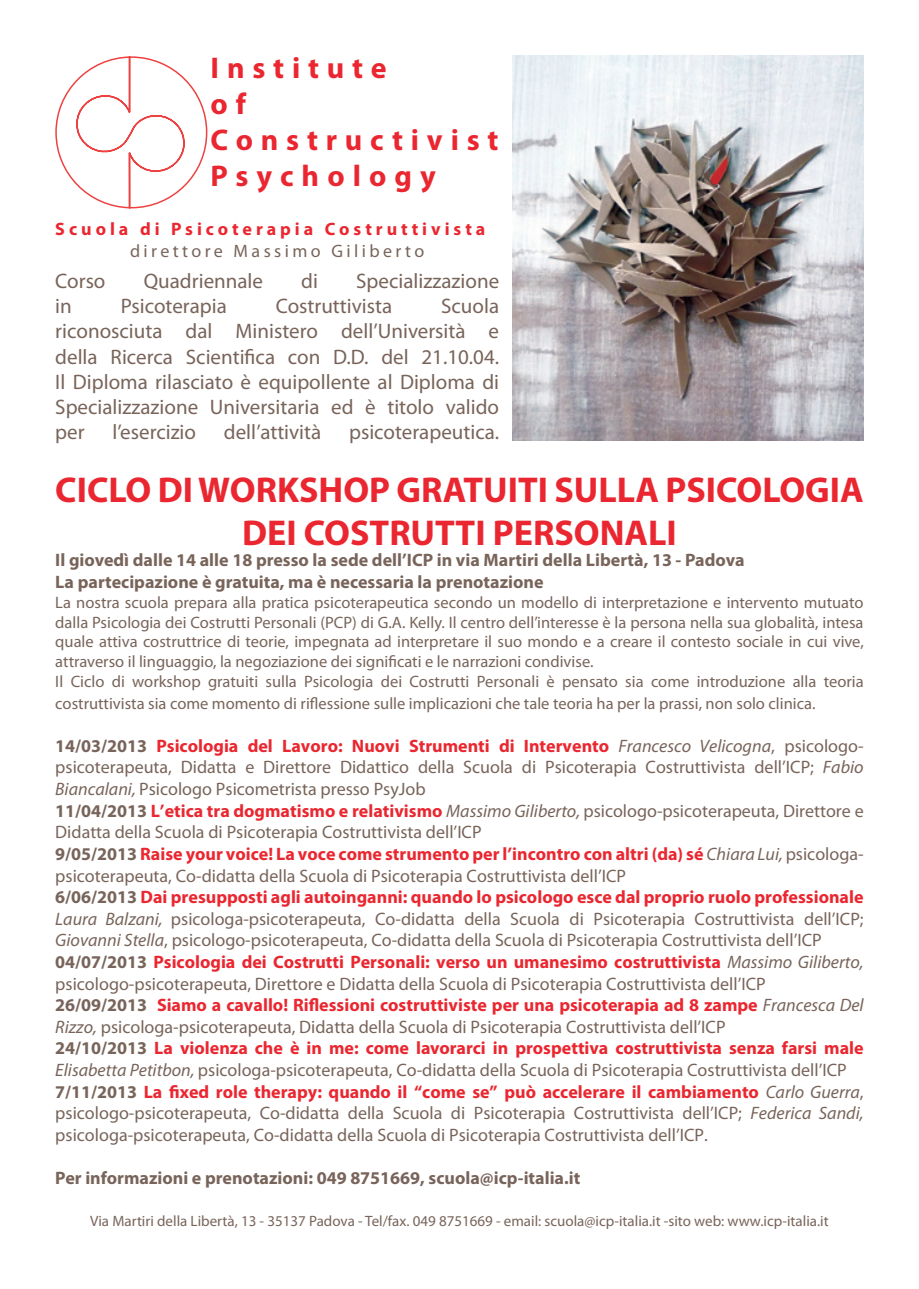
<style>
.page{position:relative;width:919px;height:1289px;background:#fff}
.page>*{position:absolute;margin:0;border:0;box-sizing:border-box;transform-origin:0 0}
.t1{font:700 36px/43.2px "Myriad Pro";color:#ea2730;text-align:center}
.t2{font:700 30px "Myriad Pro";letter-spacing:.26em;color:#ea2730}
.t3{font:21px/25.2px "Myriad Pro";color:#78645a;text-align:justify}
.t4{font:18px/21.6px "Myriad Pro";color:#78645a}
.t5{font:700 18px "Myriad Pro";color:#78645a}
.t6{font:700 18px "Myriad Pro";letter-spacing:.22em;color:#ea2730}
.t7{font:18px "Myriad Pro";letter-spacing:.19em;color:#78645a}
.t8{font:16.5px/19.8px "Myriad Pro";color:#78645a;text-align:justify}
.t9{font:15px "Myriad Pro";color:#78645a}
.s1{font-weight:700}
.s2{font-weight:700;color:#ea2730}
.s3{font-style:italic}
</style>
<div class="page">
<img style="left:512px;top:55px;width:351px;height:385px">
<svg style="left:55px;top:56px;width:153px;height:153px"></svg>
<p class="t2" style="left:210px;top:48px;width:178px">Institute</p>
<p class="t2" style="left:210px;top:84px;width:37px">o f</p>
<p class="t2" style="left:210px;top:120px;width:289px">Constructivist</p>
<p class="t2" style="left:210px;top:156px;width:227px">Psychology</p>
<p class="t6" style="left:55px;top:218px;width:431px">Scuola di Psicoterapia Costruttivista</p>
<p class="t7" style="left:130px;top:240px;width:296px">direttore Massimo Giliberto</p>
<p class="t3" style="left:55px;top:268px;width:52px">Corso</p>
<p class="t3" style="left:144px;top:268px;width:121px">Quadriennale</p>
<p class="t3" style="left:301px;top:268px;width:18px">di</p>
<p class="t3" style="left:356px;top:268px;width:144px">Specializzazione</p>
<p class="t3" style="left:55px;top:293px;width:18px">in</p>
<p class="t3" style="left:121px;top:293px;width:107px">Psicoterapia</p>
<p class="t3" style="left:276px;top:293px;width:118px">Costruttivista</p>
<p class="t3" style="left:55px;top:293px;width:445px;text-indent:386px">Scuola riconosciuta dal Ministero dell’Università e della Ricerca Scientifica con D.D. del 21.10.04.</p>
<p class="t3" style="left:55px;top:369px;width:445px">Il Diploma rilasciato è equipollente al Diploma di Specializzazione Universitaria ed è titolo valido per</p>
<p class="t3" style="left:112px;top:419px;width:85px">l’esercizio</p>
<p class="t3" style="left:224px;top:419px;width:99px">dell’attività</p>
<p class="t3" style="left:349px;top:419px;width:152px">psicoterapeutica.</p>
<p class="t1" style="left:55px;top:466px;width:809px">CICLO DI WORKSHOP GRATUITI SULLA PSICOLOGIA<br>DEI COSTRUTTI PERSONALI</p>
<p class="t5" style="left:55px;top:548px;width:690px">Il giovedì dalle 14 alle 18 presso la sede dell’ICP in via Martiri della Libertà, 13 - Padova</p>
<p class="t5" style="left:55px;top:570px;width:489px">La partecipazione è gratuita, ma è necessaria la prenotazione</p>
<p class="t8" style="left:55px;top:592px;width:810px">La nostra scuola prepara alla pratica psicoterapeutica secondo un modello di interpretazione e intervento mutuato dalla Psicologia dei Costrutti Personali (PCP) di G.A. Kelly. Il centro dell’interesse è la persona nella sua globalità, intesa quale attiva costruttrice di teorie, impegnata ad interpretare il suo mondo e a creare il contesto sociale in cui vive, attraverso il linguaggio, la negoziazione dei significati e le narrazioni condivise.</p>
<p class="t8" style="left:55px;top:670px;width:809px;line-height:21.6px">Il Ciclo di workshop gratuiti sulla Psicologia dei Costrutti Personali è pensato sia come introduzione alla teoria costruttivista sia come momento di riflessione sulle implicazioni che tale teoria ha per la prassi, non solo clinica.</p>
<p class="t4" style="left:55px;top:734px;width:809px;text-align:justify"><span class="s1">14/03/2013</span> <span class="s2">Psicologia del Lavoro: Nuovi Strumenti di Intervento</span> <span class="s3">Francesco Velicogna</span>, psicologo&shy;psicoterapeuta, Didatta e Direttore Didattico della Scuola di Psicoterapia Costruttivista dell’ICP; <span class="s3">Fabio Biancalani,</span> Psicologo Psicometrista presso PsyJob</p>
<p class="t4" style="left:55px;top:799px;width:809px"><span class="s1">11/04/2013</span> <span class="s2">L’etica tra dogmatismo e relativismo</span> <span class="s3">Massimo Giliberto,</span> psicologo-psicoterapeuta, Direttore e<br>Didatta della Scuola di Psicoterapia Costruttivista dell’ICP</p>
<p class="t4" style="left:55px;top:842px;width:809px"><span class="s1">9/05/2013</span> <span class="s2">Raise your voice! La voce come strumento per l’incontro con altri (da) sé</span> <span class="s3">Chiara Lui,</span> psicologa&shy;psicoterapeuta, Co-didatta della Scuola di Psicoterapia Costruttivista dell’ICP</p>
<p class="t4" style="left:55px;top:886px;width:809px;text-align:justify"><span class="s1">6/06/2013</span> <span class="s2">Dai presupposti agli autoinganni: quando lo psicologo esce dal proprio ruolo professionale </span><span class="s3">Laura Balzani,</span> psicologa-psicoterapeuta, Co-didatta della Scuola di Psicoterapia Costruttivista dell’ICP; <span class="s3">Giovanni Stella</span>, psicologo-psicoterapeuta, Co-didatta della Scuola di Psicoterapia Costruttivista dell’ICP</p>
<p class="t4" style="left:55px;top:950px;width:809px"><span class="s1">04/07/2013</span> <span class="s2">Psicologia dei Costrutti Personali: verso un umanesimo costruttivista</span> <span class="s3">Massimo Giliberto, </span>psicologo-psicoterapeuta, Direttore e Didatta della Scuola di Psicoterapia Costruttivista dell’ICP</p>
<p class="t4" style="left:55px;top:994px;width:809px"><span class="s1">26/09/2013</span> <span class="s2">Siamo a cavallo! Riflessioni costruttiviste per una psicoterapia ad 8 zampe</span> <span class="s3">Francesca Del<br>Rizzo,</span> psicologa-psicoterapeuta, Didatta della Scuola di Psicoterapia Costruttivista dell’ICP</p>
<p class="t4" style="left:55px;top:1037px;width:809px"><span class="s1">24/10/2013</span> <span class="s2">La violenza che è in me: come lavorarci in prospettiva costruttivista senza farsi male<br></span><span class="s3">Elisabetta Petitbon,</span> psicologa-psicoterapeuta, Co-didatta della Scuola di Psicoterapia Costruttivista dell’ICP</p>
<p class="t4" style="left:55px;top:1080px;width:809px;text-align:justify"><span class="s1">7/11/2013</span> <span class="s2">La fixed role therapy: quando il “come se” può accelerare il cambiamento</span> <span class="s3">Carlo Guerra</span>, psicologo-psicoterapeuta, Co-didatta della Scuola di Psicoterapia Costruttivista dell’ICP; <span class="s3">Federica Sandi, </span>psicologa-psicoterapeuta, Co-didatta della Scuola di Psicoterapia Costruttivista dell’ICP.</p>
<p class="t5" style="left:55px;top:1166px;width:526px">Per informazioni e prenotazioni: 049 8751669, scuola@icp-italia.it</p>
<p class="t9" style="left:90px;top:1211px;width:740px">Via Martiri della Libertà, 13 - 35137 Padova - Tel/fax. 049 8751669 - email: scuola@icp-italia.it -sito web: www.icp-italia.it</p>
</div>
